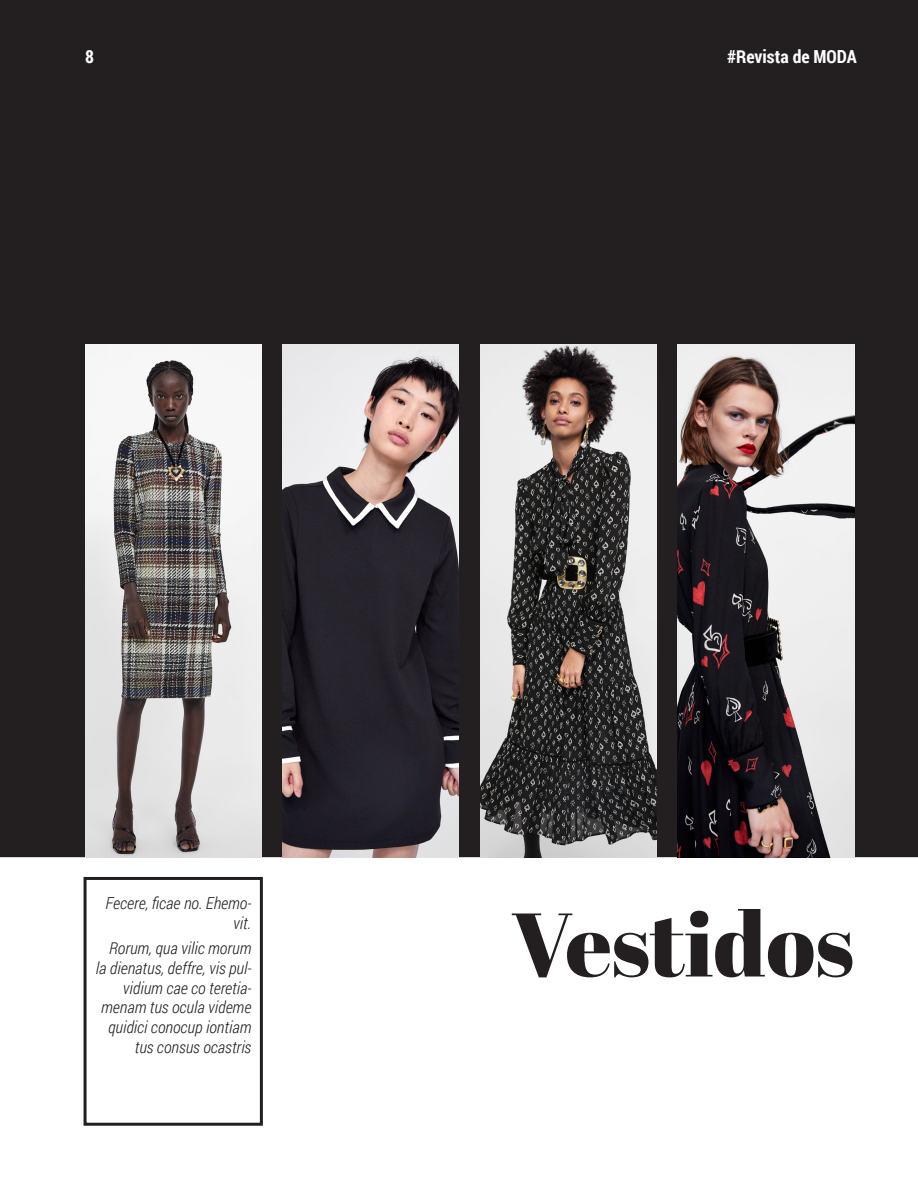
<style>
.page{position:relative;width:918px;height:1188px;background:#fff}
.page>*{position:absolute;margin:0;border:0;box-sizing:border-box;transform-origin:0 0}
.Títulos_principales{font:90px "Abril Fatface";color:#231f20}
.t1{font:700 18px "Roboto Condensed";color:#fff}
.Explica_foto{font:italic 300 16.5px/19.8px "Roboto Condensed";color:#231f20;text-align:right}
</style>
<div class="page">
<div style="left:0;top:0;width:918px;height:858px;background:#231f20"></div>
<img style="left:85px;top:344px;width:176px;height:513px">
<img style="left:283px;top:344px;width:176px;height:513px">
<img style="left:480px;top:344px;width:177px;height:513px">
<img style="left:678px;top:344px;width:176px;height:513px">
<div style="left:84px;top:877px;width:179px;height:249px;border:3px solid #231f20"></div>
<p class="t1" style="left:85px;top:44px;width:10px">8</p>
<p class="t1" style="left:727px;top:44px;width:131px">#Revista de MODA</p>
<p class="Explica_foto" style="left:106px;top:893px;width:147px">Fecere, ficae no. Ehemo&shy;vit.</p>
<p class="Explica_foto" style="left:96px;top:938px;width:157px">Rorum, qua vilic morum la dienatus, deffre, vis pul&shy;vidium cae co teretia&shy;menam tus ocula videme quidici conocup iontiam tus consus ocastris</p>
<p class="Títulos_principales" style="left:511px;top:881px;width:344px">Vestidos</p>
</div>
